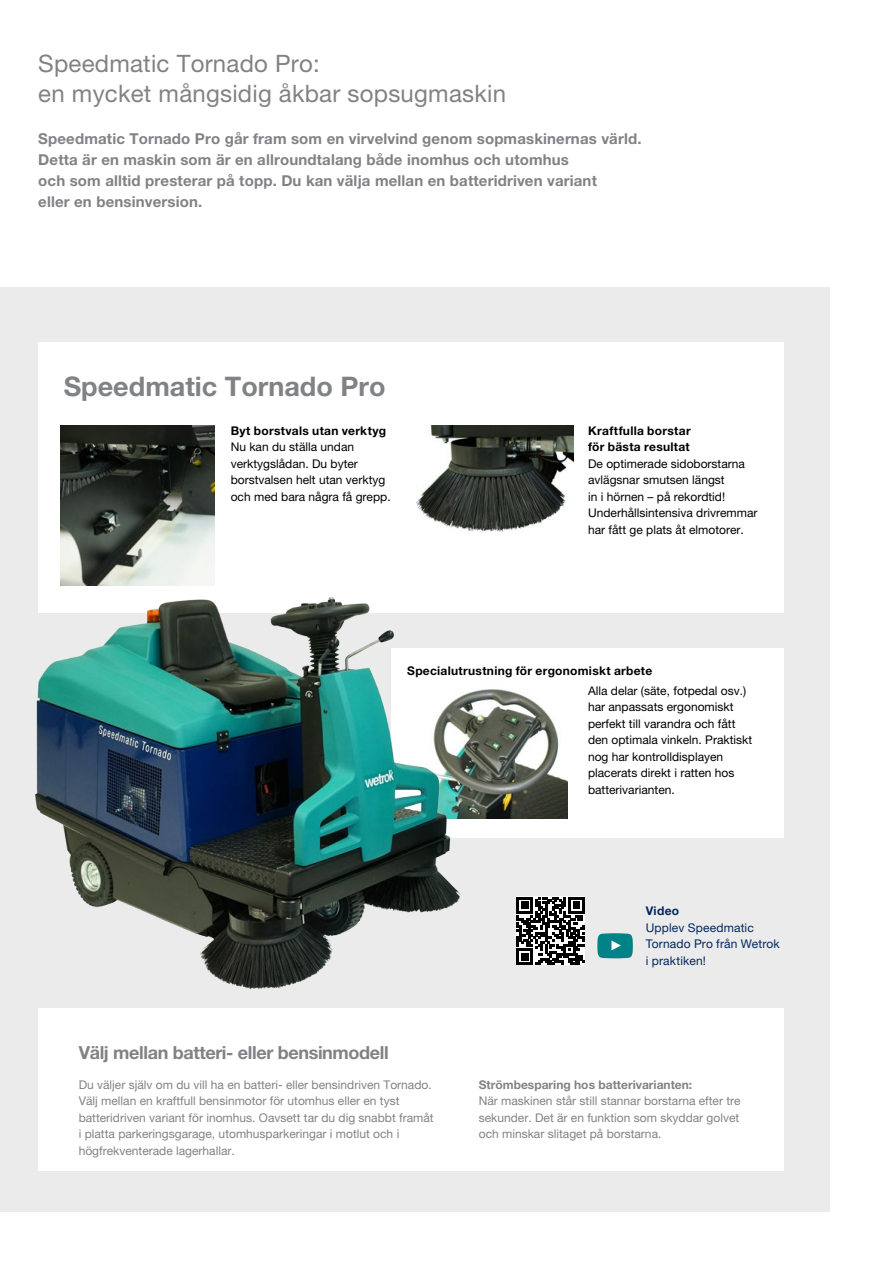
<style>
.page{position:relative;width:881px;height:1263px;background:#fff}
.page>*{position:absolute;margin:0;border:0;box-sizing:border-box;transform-origin:0 0}
.t1{font:700 27px "Helvetica Neue LT Pro";color:#808285}
.t2{font:24px/30px "Helvetica Neue LT Pro";letter-spacing:.01em;color:#808285}
.t3{font:700 18px "Helvetica Neue LT Pro";letter-spacing:-.02em;color:#808285}
.t4{font:700 15px/21px "Helvetica Neue LT Pro";letter-spacing:.01em;color:#808285}
.t5{font:12px/16.5px "Helvetica Neue LT Pro";color:#000}
.t6{font:12px/16.5px "Helvetica Neue LT Pro";color:#808285}
.t7{font:700 12px/16.5px "Helvetica Neue LT Pro";letter-spacing:.025em;color:#000}
.t8{font:12px/16.5px "Helvetica Neue LT Pro";letter-spacing:.015em;color:#00285e}
.t9{font:700 12px "Helvetica Neue LT Pro";color:#808285}
.t10{font:700 12px "Helvetica Neue LT Pro";letter-spacing:.025em;color:#00285e}
</style>
<div class="page">
<div style="left:0;top:287px;width:829px;height:925px;background:#ebebec"></div>
<div style="left:38px;top:1008px;width:745px;height:162px;background:#fff"></div>
<div style="left:38px;top:342px;width:745px;height:270px;background:#fff"></div>
<img style="left:61px;top:426px;width:154px;height:109px">
<img style="left:416px;top:426px;width:157px;height:106px">
<svg style="left:516px;top:897px;width:68px;height:68px;background:#5b5b5b"></svg>
<svg style="left:597px;top:933px;width:35px;height:25px"></svg>
<div style="left:390px;top:648px;width:393px;height:190px;background:#fff"></div>
<img style="left:478px;top:689px;width:89px;height:130px">
<img style="left:35px;top:535px;width:443px;height:455px">
<h2 class="t2" style="left:38px;top:48px;width:469px">Speedmatic Tornado Pro:<br>en mycket mångsidig åkbar sopsugmaskin</h2>
<p class="t4" style="left:38px;top:128px;width:604px">Speedmatic Tornado Pro går fram som en virvelvind genom sopmaskinernas värld.<br>Detta är en maskin som är en allroundtalang både inomhus och utomhus<br>och som alltid presterar på topp. Du kan välja mellan en batteridriven variant<br>eller en bensinversion.</p>
<h1 class="t1" style="left:64px;top:370px;width:323px">Speedmatic Tornado Pro</h1>
<p class="t7" style="left:231px;top:422px;width:157px">Byt borstvals utan verktyg</p>
<p class="t5" style="left:231px;top:438px;width:161px">Nu kan du ställa undan verktygslådan. Du byter borstvalsen helt utan verktyg och med bara några få grepp.</p>
<p class="t7" style="left:588px;top:422px;width:104px">Kraftfulla borstar för bästa resultat</p>
<p class="t5" style="left:588px;top:455px;width:171px">De optimerade sidoborstarna avlägsnar smutsen längst<br>in i hörnen – på rekordtid!<br>Underhållsintensiva drivremmar har fått ge plats åt elmotorer.</p>
<p class="t7" style="left:407px;top:662px;width:246px">Specialutrustning för ergonomiskt arbete</p>
<p class="t5" style="left:587px;top:682px;width:166px">Alla delar (säte, fotpedal osv.) har anpassats ergonomiskt perfekt till varandra och fått den optimala vinkeln. Praktiskt nog har kontrolldisplayen placerats direkt i ratten hos batterivarianten.</p>
<h3 class="t3" style="left:79px;top:1042px;width:311px">Välj mellan batteri- eller bensinmodell</h3>
<p class="t10" style="left:645px;top:904px;width:35px">Video</p>
<p class="t8" style="left:645px;top:919px;width:135px">Upplev Speedmatic<br>Tornado Pro från Wetrok i praktiken!</p>
<p class="t6" style="left:79px;top:1076px;width:356px">Du väljer själv om du vill ha en batteri- eller bensindriven Tornado.<br>Välj mellan en kraftfull bensinmotor för utomhus eller en tyst batteridriven variant för inomhus. Oavsett tar du dig snabbt framåt i platta parkeringsgarage, utomhusparkeringar i motlut och i högfrekventerade lagerhallar.</p>
<p class="t9" style="left:478px;top:1077px;width:215px">Strömbesparing hos batterivarianten:</p>
<p class="t6" style="left:478px;top:1092px;width:263px;text-align:justify">När maskinen står still stannar borstarna efter tre sekunder. Det är en funktion som skyddar golvet och minskar slitaget på borstarna.</p>
</div>
